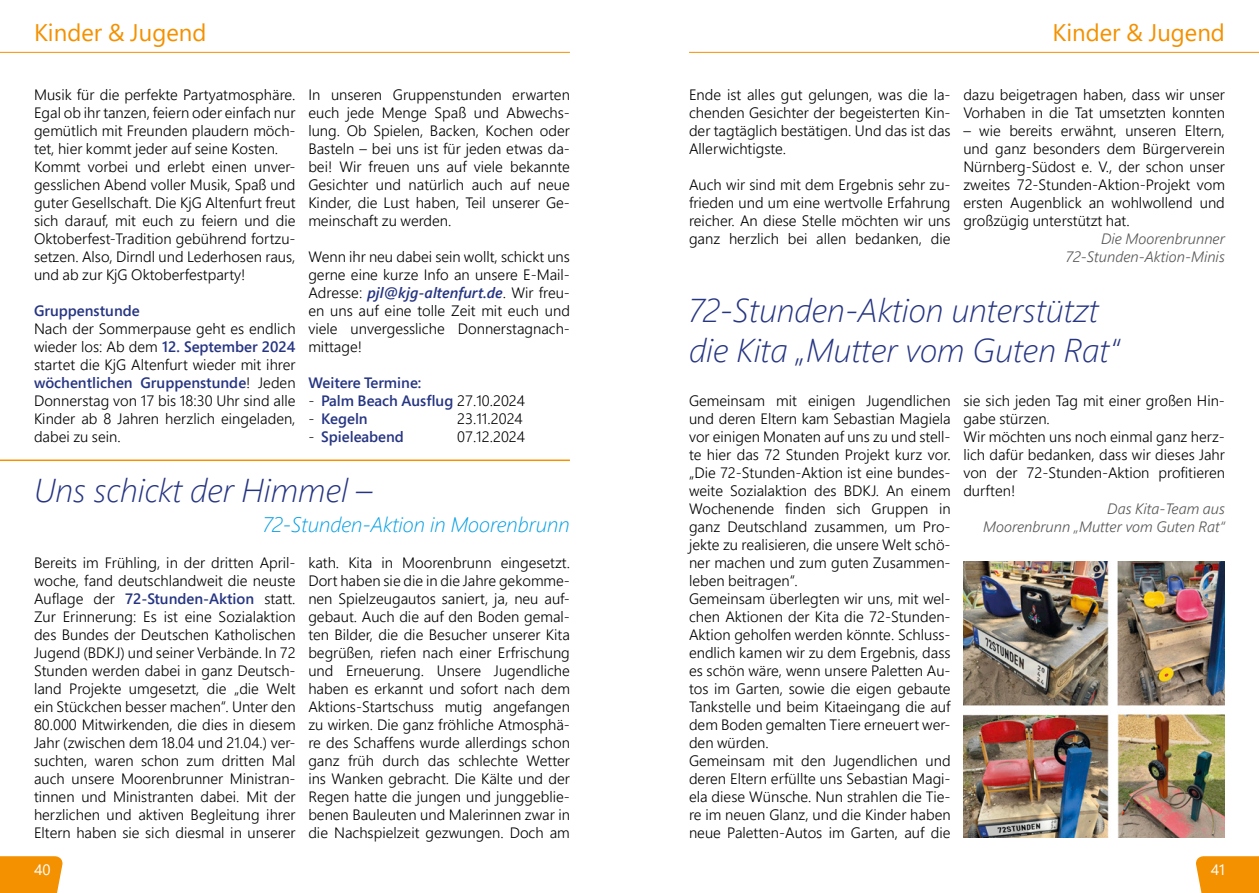
<style>
.page{position:relative;width:1259px;height:893px;background:#fff}
.page>*{position:absolute;margin:0;border:0;box-sizing:border-box;transform-origin:0 0}
.t1{font:italic 300 33px/39.6px "Segoe Pro";color:#263582}
.t2{font:24px "Segoe Pro";color:#f39100}
.t3{font:italic 300 21px "Segoe Pro";color:#009ee3}
.t4{font:300 15px/18px "Segoe Pro";color:#000;text-align:justify}
.t5{font:italic 300 15px/18px "Segoe Pro";color:#575756;text-align:right}
.t6{font:600 15px "Segoe Pro";color:#263582}
.t7{font:15px "Segoe Pro";color:#fff}
.s1{font-weight:600;color:#263582}
.s2{font-weight:600;font-style:italic;color:#263582}
.s3{font-weight:300;color:#000}
</style>
<div class="page">
<hr style="left:689px;top:52px;width:570px;height:1px;background:#f39100">
<hr style="left:0;top:52px;width:570px;height:1px;background:#f39100">
<svg style="left:0;top:856px;width:63px;height:37px;background:#f3960d"></svg>
<svg style="left:1196px;top:856px;width:63px;height:37px;background:#f3950b"></svg>
<hr style="left:0;top:459px;width:570px;height:2px;background:#f39100">
<img style="left:963px;top:562px;width:262px;height:275px">
<h2 class="t2" style="left:34px;top:16px;width:174px">Kinder &amp; Jugend</h2>
<h2 class="t2" style="left:1052px;top:16px;width:174px">Kinder &amp; Jugend</h2>
<p class="t4" style="left:34px;top:85px;width:263px;text-align:left">Musik für die perfekte Partyatmosphäre.<br>Egal ob ihr tanzen, feiern oder einfach nur gemütlich mit Freunden plaudern möch&shy;tet, hier kommt jeder auf seine Kosten.<br>Kommt vorbei und erlebt einen unver&shy;gesslichen Abend voller Musik, Spaß und guter Gesellschaft. Die KjG Altenfurt freut sich darauf, mit euch zu feiern und die Oktoberfest-Tradition gebührend fortzu&shy;setzen. Also, Dirndl und Lederhosen raus, und ab zur KjG Oktoberfestparty!</p>
<p class="t6" style="left:34px;top:300px;width:107px">Gruppenstunde</p>
<p class="t4" style="left:34px;top:319px;width:263px">Nach der Sommerpause geht es endlich wieder los: Ab dem <span class="s1">12. September 2024 </span>startet die KjG Altenfurt wieder mit ihrer <span class="s1">wöchentlichen Gruppenstunde</span>! Jeden Donnerstag von 17 bis 18:30 Uhr sind alle Kinder ab 8 Jahren herzlich eingeladen, dabei zu sein.</p>
<p class="t4" style="left:308px;top:85px;width:263px">In unseren Gruppenstunden erwarten euch jede Menge Spaß und Abwechs&shy;lung. Ob Spielen, Backen, Kochen oder Basteln – bei uns ist für jeden etwas da&shy;bei! Wir freuen uns auf viele bekannte Gesichter und natürlich auch auf neue Kinder, die Lust haben, Teil unserer Ge&shy;meinschaft zu werden.</p>
<p class="t4" style="left:308px;top:247px;width:263px">Wenn ihr neu dabei sein wollt, schickt uns gerne eine kurze Info an unsere E-Mail-Adresse: <span class="s2">pjl@kjg-altenfurt.de</span>. Wir freu&shy;en uns auf eine tolle Zeit mit euch und viele unvergessliche Donnerstagnach&shy;mittage!</p>
<p class="t6" style="left:308px;top:372px;width:115px">Weitere Termine:</p>
<p class="t6" style="left:308px;top:390px;width:218px"><span class="s3">-</span> Palm Beach Ausflug <span class="s3">27.10.2024</span></p>
<p class="t6" style="left:308px;top:408px;width:61px"><span class="s3">-</span> Kegeln</p>
<p class="t4" style="left:457px;top:409px;width:67px">23.11.2024</p>
<p class="t6" style="left:308px;top:426px;width:97px"><span class="s3">-</span> Spieleabend</p>
<p class="t4" style="left:457px;top:427px;width:69px">07.12.2024</p>
<h1 class="t1" style="left:34px;top:470px;width:340px">Uns schickt der Himmel –</h1>
<h3 class="t3" style="left:263px;top:510px;width:308px">72-Stunden-Aktion in Moorenbrunn</h3>
<p class="t4" style="left:34px;top:553px;width:263px">Bereits im Frühling, in der dritten April&shy;woche, fand deutschlandweit die neuste Auflage der <span class="s1">72-Stunden-Aktion</span> statt.<br>Zur Erinnerung: Es ist eine Sozialaktion des Bundes der Deutschen Katholischen Jugend (BDKJ) und seiner Verbände. In 72<br>Stunden werden dabei in ganz Deutsch&shy;land Projekte umgesetzt, die „die Welt ein Stückchen besser machen“. Unter den 80.000 Mitwirkenden, die dies in diesem Jahr (zwischen dem 18.04 und 21.04.) ver&shy;suchten, waren schon zum dritten Mal auch unsere Moorenbrunner Ministran&shy;tinnen und Ministranten dabei. Mit der herzlichen und aktiven Begleitung ihrer Eltern haben sie sich diesmal in unserer</p>
<p class="t4" style="left:308px;top:553px;width:263px">kath. Kita in Moorenbrunn eingesetzt.<br>Dort haben sie die in die Jahre gekomme&shy;nen Spielzeugautos saniert, ja, neu auf&shy;gebaut. Auch die auf den Boden gemal&shy;ten Bilder, die die Besucher unserer Kita begrüßen, riefen nach einer Erfrischung und Erneuerung. Unsere Jugendliche haben es erkannt und sofort nach dem Aktions-Startschuss mutig angefangen zu wirken. Die ganz fröhliche Atmosphä&shy;re des Schaffens wurde allerdings schon ganz früh durch das schlechte Wetter ins Wanken gebracht. Die Kälte und der Regen hatte die jungen und junggeblie&shy;benen Bauleuten und Malerinnen zwar in die Nachspielzeit gezwungen. Doch am</p>
<p class="t4" style="left:963px;top:85px;width:263px">dazu beigetragen haben, dass wir unser<br>Vorhaben in die Tat umsetzten konnten</p>
<p class="t4" style="left:963px;top:121px;width:263px">– wie bereits erwähnt, unseren Eltern, und ganz besonders dem Bürgerverein Nürnberg-Südost e. V., der schon unser zweites 72-Stunden-Aktion-Projekt vom ersten Augenblick an wohlwollend und großzügig unterstützt hat.</p>
<p class="t5" style="left:1065px;top:229px;width:161px">Die Moorenbrunner<br>72-Stunden-Aktion-Minis</p>
<h1 class="t1" style="left:689px;top:290px;width:432px">72-Stunden-Aktion unterstützt die Kita „Mutter vom Guten Rat“</h1>
<p class="t4" style="left:689px;top:391px;width:263px;text-align:left">Gemeinsam mit einigen Jugendlichen und deren Eltern kam Sebastian Magiela vor einigen Monaten auf uns zu und stell&shy;te hier das 72 Stunden Projekt kurz vor. „Die 72-Stunden-Aktion ist eine bundes&shy;weite Sozialaktion des BDKJ. An einem Wochenende finden sich Gruppen in ganz Deutschland zusammen, um Pro&shy;jekte zu realisieren, die unsere Welt schö&shy;ner machen und zum guten Zusammen&shy;leben beitragen“.<br>Gemeinsam überlegten wir uns, mit wel&shy;chen Aktionen der Kita die 72-Stunden-Aktion geholfen werden könnte. Schluss&shy;endlich kamen wir zu dem Ergebnis, dass es schön wäre, wenn unsere Paletten Au&shy;tos im Garten, sowie die eigen gebaute Tankstelle und beim Kitaeingang die auf dem Boden gemalten Tiere erneuert wer&shy;den würden.<br>Gemeinsam mit den Jugendlichen und deren Eltern erfüllte uns Sebastian Magi&shy;ela diese Wünsche. Nun strahlen die Tie&shy;re im neuen Glanz, und die Kinder haben neue Paletten-Autos im Garten, auf die</p>
<p class="t4" style="left:963px;top:391px;width:263px;text-align:left">sie sich jeden Tag mit einer großen Hin&shy;gabe stürzen.<br>Wir möchten uns noch einmal ganz herz&shy;lich dafür bedanken, dass wir dieses Jahr von der 72-Stunden-Aktion profitieren durften!</p>
<p class="t4" style="left:689px;top:85px;width:263px">Ende ist alles gut gelungen, was die la&shy;chenden Gesichter der begeisterten Kin&shy;der tagtäglich bestätigen. Und das ist das Allerwichtigste.</p>
<p class="t4" style="left:689px;top:175px;width:263px">Auch wir sind mit dem Ergebnis sehr zu&shy;frieden und um eine wertvolle Erfahrung reicher. An diese Stelle möchten wir uns ganz herzlich bei allen bedanken, die</p>
<p class="t5" style="left:983px;top:499px;width:243px">Das Kita-Team aus<br>Moorenbrunn „Mutter vom Guten Rat“</p>
<p class="t7" style="left:34px;top:859px;width:18px">40</p>
<p class="t7" style="left:1210px;top:859px;width:16px">41</p>
</div>
